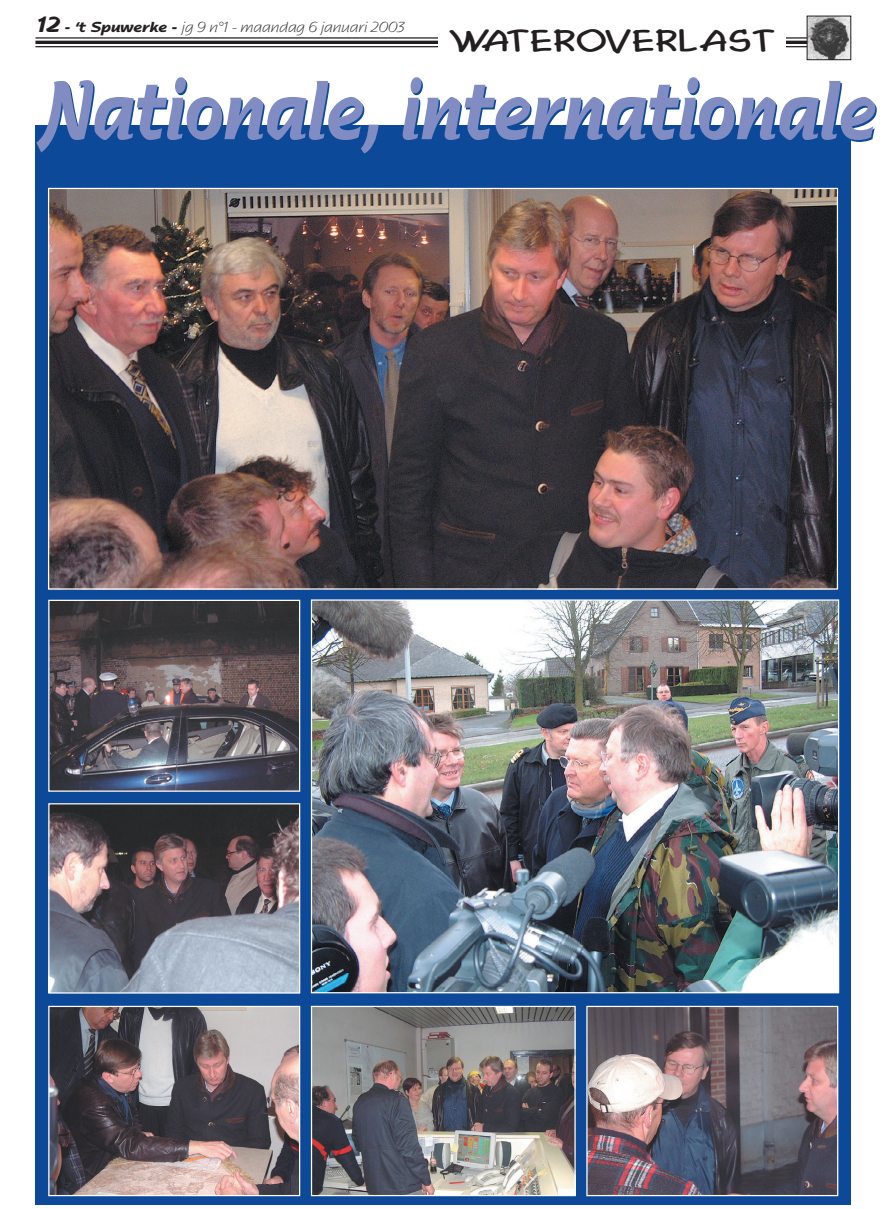
<style>
.page{position:relative;width:887px;height:1209px;background:#fff}
.page>*{position:absolute;margin:0;border:0;box-sizing:border-box;transform-origin:0 0}
.t1{font:700 86.25px "Nadianne";color:#0d4999;scale:.75 1}
.t2{font:30px "Cosmic";letter-spacing:-.06em;color:#231f20;scale:1.5 1}
.t3{font:15px "Nadianne";color:#231f20}
.s1{font-weight:700;font-size:22.5px}
.s2{font-weight:700}
</style>
<div class="page">
<div style="left:35px;top:126px;width:815px;height:474px;background:#0d4999"></div>
<svg style="left:35px;top:590px;width:815px;height:615px;background:#19529d"></svg>
<hr style="left:35px;top:37px;width:815px;height:2px;background:#231f20">
<hr style="left:35px;top:41px;width:815px;height:3px;background:#231f20">
<hr style="left:35px;top:46px;width:815px;height:1px;background:#231f20">
<img style="left:808px;top:18px;width:40px;height:40px">
<div style="left:806px;top:16px;width:44px;height:44px;border:1px solid #231f20"></div>
<div style="left:438px;top:23px;width:347px;height:37px;background:#fff"></div>
<img style="left:313px;top:601px;width:524px;height:390px">
<img style="left:50px;top:602px;width:248px;height:188px">
<div style="left:48px;top:600px;width:252px;height:192px;border:1px solid #fff"></div>
<img style="left:50px;top:805px;width:248px;height:186px">
<div style="left:48px;top:803px;width:252px;height:190px;border:1px solid #fff"></div>
<img style="left:50px;top:1008px;width:248px;height:186px">
<div style="left:48px;top:1006px;width:252px;height:190px;border:1px solid #fff"></div>
<img style="left:588px;top:1008px;width:248px;height:186px">
<div style="left:586px;top:1006px;width:252px;height:190px;border:1px solid #fff"></div>
<img style="left:313px;top:1008px;width:260px;height:186px">
<div style="left:311px;top:1006px;width:264px;height:190px;border:1px solid #fff"></div>
<img style="left:50px;top:190px;width:785px;height:398px">
<p class="t3" style="left:36px;top:19px;width:370px"><span class="s1">12</span> <span class="s2">- ‘t Spuwerke -</span> jg 9 n°1 - maandag 6 januari 2003</p>
<h2 class="t2" style="left:446px;top:23px;width:221px">WATEROVERLAST</h2>
<h1 class="t1" style="left:43px;top:83px;width:1114px">Nationale, internationale</h1>
</div>
